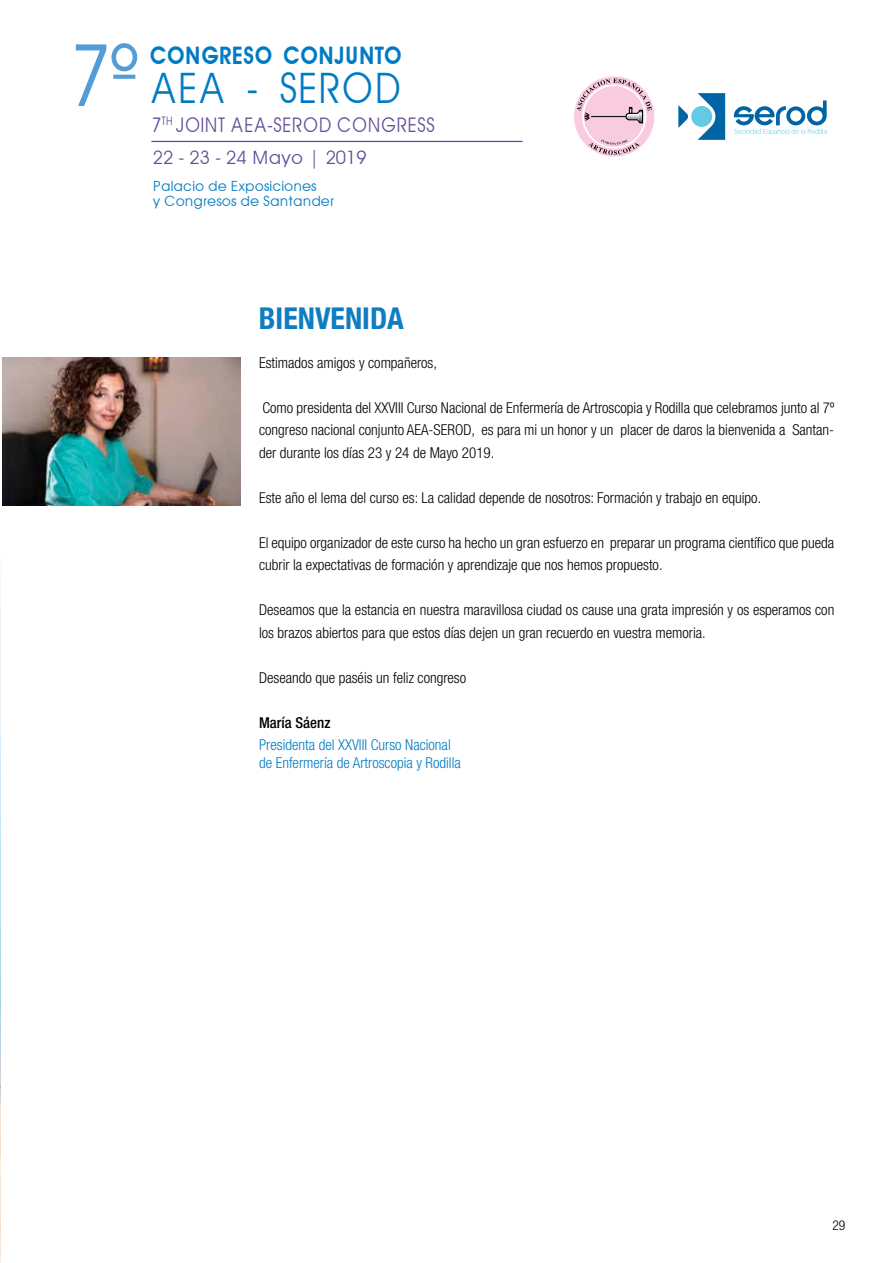
<style>
.page{position:relative;width:893px;height:1263px;background:#fff}
.page>*{position:absolute;margin:0;border:0;box-sizing:border-box;transform-origin:0 0}
.t1{font:42px "Avant Garde";color:#007bc3;scale:.9 1}
.t2{font:700 condensed 30px "Helvetica Neue";color:#0e7dc2}
.t3{font:600 24.15px "Avant Garde";color:#007bc3;scale:.9 1}
.t4{font:20.1px "Avant Garde";color:#634b98;scale:.9 1}
.t5{font:18.45px "Avant Garde";color:#634b98}
.t6{font:300 condensed 15px/22.5px "Helvetica Neue LT Com";color:#000}
.t7{font:300 condensed 15px/18px "Helvetica Neue LT Com";color:#007bc3}
.t8{font:500 condensed 15px "Helvetica Neue LT Com";color:#000}
.t9{font:14.1px/15px "Avant Garde";color:#007bc3}
.t10{font:300 condensed 13.5px "Helvetica Neue LT Com";color:#000}
.s1{font-size:86.55px;color:#539cd5}
</style>
<div class="page">
<hr style="left:151px;top:141px;width:371px;height:1px;background:#634b98">
<div style="left:691px;top:106px;width:21px;height:21px;background:#62cae3;border-radius:50%"></div>
<svg style="left:698px;top:93px;width:27px;height:47px"></svg>
<svg style="left:678px;top:105px;width:10px;height:23px"></svg>
<svg style="left:734px;top:100px;width:93px;height:35px"></svg>
<div style="left:574px;top:76px;width:80px;height:81px;background:#f9cbdf;border-radius:50%"></div>
<svg style="left:577px;top:79px;width:75px;height:44px"></svg>
<svg style="left:588px;top:139px;width:52px;height:16px"></svg>
<hr style="left:0;top:0;width:1px;height:1263px;background:#c56393">
<img style="left:0;top:538px;width:1px;height:725px">
<img style="left:3px;top:358px;width:238px;height:147px">
<h1 class="t1" style="left:68px;top:63px;width:372px"><span class="s1">7º</span> AEA - SEROD</h1>
<h3 class="t3" style="left:150px;top:40px;width:282px">CONGRESO CONJUNTO</h3>
<h3 class="t4" style="left:151px;top:113px;width:317px">7<sup>TH</sup> JOINT AEA-SEROD CONGRESS</h3>
<p class="t5" style="left:153px;top:146px;width:215px">22 - 23 - 24 Mayo | 2019</p>
<p class="t9" style="left:153px;top:178px;width:183px">Palacio de Exposiciones<br>y Congresos de Santander</p>
<h2 class="t2" style="left:259px;top:293px;width:146px">BIENVENIDA</h2>
<p class="t6" style="left:259px;top:351px;width:179px">Estimados amigos y compañeros,</p>
<p class="t6" style="left:259px;top:396px;width:577px;text-align:justify">Como presidenta del XXVIII Curso Nacional de Enfermería de Artroscopia y Rodilla que celebramos junto al 7º congreso nacional conjunto AEA-SEROD, es para mi un honor y un placer de daros la bienvenida a Santan&shy;der durante los días 23 y 24 de Mayo 2019.</p>
<p class="t6" style="left:259px;top:486px;width:504px">Este año el lema del curso es: La calidad depende de nosotros: Formación y trabajo en equipo.</p>
<p class="t6" style="left:259px;top:531px;width:577px">El equipo organizador de este curso ha hecho un gran esfuerzo en preparar un programa científico que pueda cubrir la expectativas de formación y aprendizaje que nos hemos propuesto.</p>
<p class="t6" style="left:259px;top:598px;width:577px">Deseamos que la estancia en nuestra maravillosa ciudad os cause una grata impresión y os esperamos con los brazos abiertos para que estos días dejen un gran recuerdo en vuestra memoria.</p>
<p class="t6" style="left:259px;top:666px;width:209px">Deseando que paséis un feliz congreso</p>
<p class="t8" style="left:259px;top:713px;width:73px">María Sáenz</p>
<p class="t7" style="left:259px;top:736px;width:203px">Presidenta del XXVIII Curso Nacional de Enfermería de Artroscopia y Rodilla</p>
<p class="t10" style="left:832px;top:1217px;width:14px">29</p>
</div>
